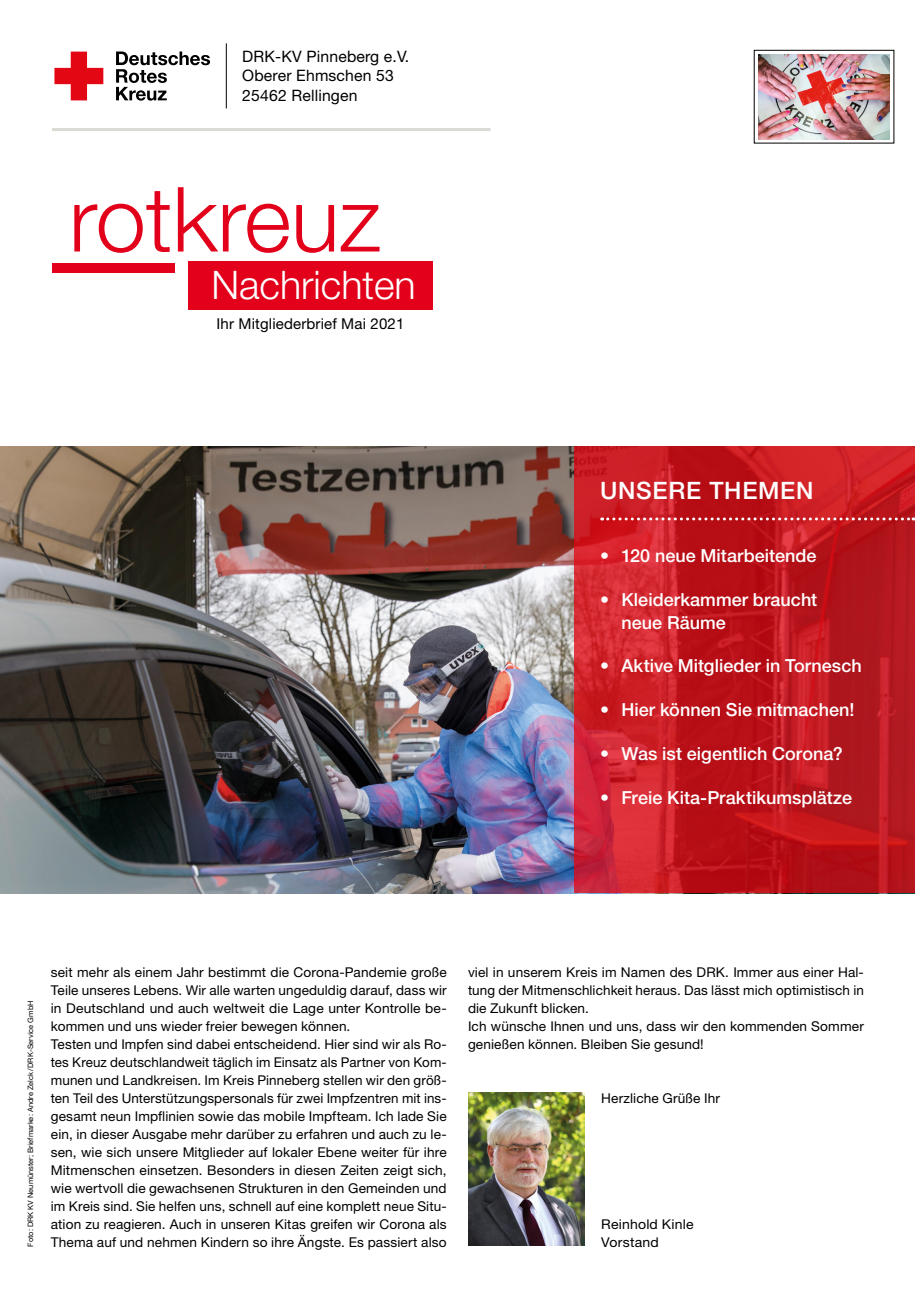
<style>
.page{position:relative;width:915px;height:1297px;background:#fff}
.page>*{position:absolute;margin:0;border:0;box-sizing:border-box;transform-origin:0 0}
.t1{font:300 90px "Helvetica Neue LT Std";color:#e2001a}
.t2{font:300 39.3px "Helvetica Neue LT Pro";color:#fff}
.t3{font:500 24px "Helvetica Neue LT Pro";letter-spacing:.03em;color:#fff}
.t4{font:500 18px/22.5px "Helvetica Neue LT Pro";color:#fff}
.t5{font:15.75px/19px "Helvetica Neue LT Pro";letter-spacing:.01em;color:#000}
.t6{font:15px "Helvetica Neue LT Pro";letter-spacing:.01em;color:#000}
.t7{font:13.5px/18px "Helvetica Neue LT Pro";letter-spacing:.01em;color:#000}
.t8{font:13.5px/18px "Helvetica Neue LT Pro";letter-spacing:.01em;color:#000;scale:1.04 1}
.t9{font:7.5px "Helvetica Neue LT Pro";color:#000}
</style>
<div class="page">
<img style="left:0;top:446px;width:574px;height:447px">
<svg style="left:574px;top:446px;width:340px;height:447px;background:#c11922"></svg>
<svg style="left:601px;top:517px;width:312px;height:3px"></svg>
<svg style="left:54px;top:52px;width:49px;height:48px"></svg>
<svg style="left:116px;top:52px;width:94px;height:49px"></svg>
<hr style="left:52px;top:128px;width:438px;height:3px;background:#dad9d3">
<hr style="left:226px;top:43px;width:1px;height:65px;background:#000">
<div style="left:188px;top:261px;width:244px;height:49px;background:#e2001a"></div>
<div style="left:52px;top:263px;width:122px;height:9px;background:#e2001a"></div>
<div style="left:753px;top:50px;width:140px;height:93px;border:1px solid #000"></div>
<img style="left:758px;top:54px;width:131px;height:85px">
<img style="left:468px;top:1092px;width:116px;height:154px">
<p class="t5" style="left:242px;top:47px;width:168px">DRK-KV Pinneberg e.V.<br>Oberer Ehmschen 53<br>25462 Rellingen</p>
<h1 class="t1" style="left:69px;top:164px;width:313px">rotkreuz</h1>
<h2 class="t2" style="left:211px;top:261px;width:206px">Nachrichten</h2>
<p class="t6" style="left:216px;top:314px;width:189px">Ihr Mitgliederbrief Mai 2021</p>
<h3 class="t3" style="left:600px;top:476px;width:215px">UNSERE THEMEN</h3>
<h3 class="t4" style="left:600px;top:544px;width:218px">• 120 neue Mitarbeitende</h3>
<h3 class="t4" style="left:621px;top:588px;width:197px;text-indent:-21px">• Kleiderkammer braucht neue Räume</h3>
<h3 class="t4" style="left:600px;top:654px;width:263px">• Aktive Mitglieder in Tornesch</h3>
<h3 class="t4" style="left:600px;top:698px;width:256px">• Hier können Sie mitmachen!</h3>
<h3 class="t4" style="left:600px;top:742px;width:244px">• Was ist eigentlich Corona?</h3>
<h3 class="t4" style="left:600px;top:786px;width:253px">• Freie Kita-Praktikumsplätze</h3>
<p class="t9" style="left:26px;top:1247px;width:248px;rotate:-90deg">Foto: DRK KV Neumünster; Briefmarke: Andre Zelck/DRK-Service GmbH</p>
<p class="t7" style="left:51px;top:962px;width:397px">seit mehr als einem Jahr bestimmt die Corona-Pandemie große Teile unseres Lebens. Wir alle warten ungeduldig darauf, dass wir in Deutschland und auch weltweit die Lage unter Kontrolle be&shy;kommen und uns wieder freier bewegen können.<br>Testen und Impfen sind dabei entscheidend. Hier sind wir als Ro&shy;tes Kreuz deutschlandweit täglich im Einsatz als Partner von Kom&shy;munen und Landkreisen. Im Kreis Pinneberg stellen wir den größ&shy;ten Teil des Unterstützungspersonals für zwei Impfzentren mit ins&shy;gesamt neun Impflinien sowie das mobile Impfteam. Ich lade Sie ein, in dieser Ausgabe mehr darüber zu erfahren und auch zu le&shy;sen, wie sich unsere Mitglieder auf lokaler Ebene weiter für ihre Mitmenschen einsetzen. Besonders in diesen Zeiten zeigt sich, wie wertvoll die gewachsenen Strukturen in den Gemeinden und im Kreis sind. Sie helfen uns, schnell auf eine komplett neue Situ&shy;ation zu reagieren. Auch in unseren Kitas greifen wir Corona als Thema auf und nehmen Kindern so ihre Ängste. Es passiert also</p>
<p class="t7" style="left:468px;top:962px;width:397px">viel in unserem Kreis im Namen des DRK. Immer aus einer Hal&shy;tung der Mitmenschlichkeit heraus. Das lässt mich optimistisch in die Zukunft blicken.<br>Ich wünsche Ihnen und uns, dass wir den kommenden Sommer genießen können. Bleiben Sie gesund!</p>
<p class="t7" style="left:601px;top:1088px;width:120px">Herzliche Grüße Ihr</p>
<p class="t8" style="left:601px;top:1214px;width:90px">Reinhold Kinle<br>Vorstand</p>
</div>
